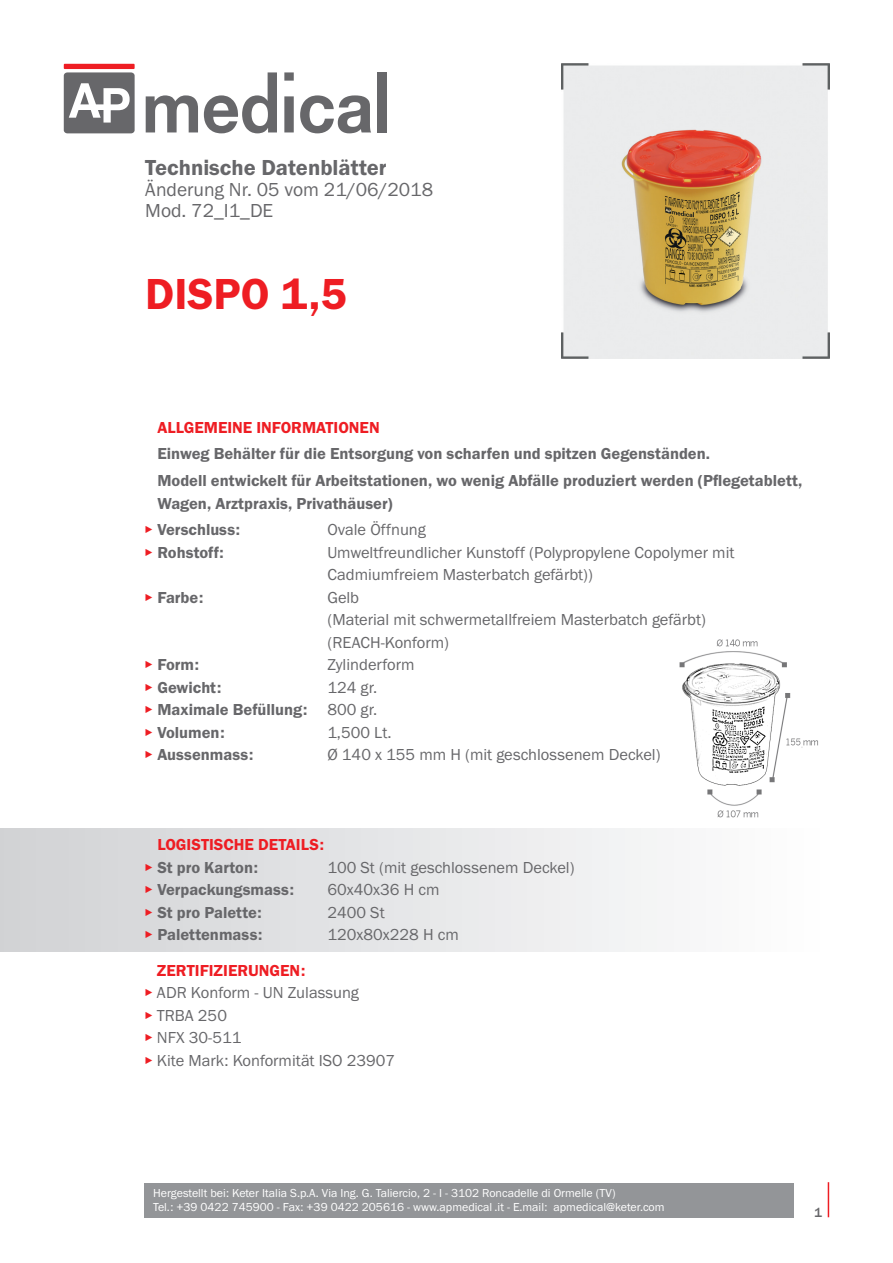
<style>
.page{position:relative;width:893px;height:1263px;background:#fff}
.page>*{position:absolute;margin:0;border:0;box-sizing:border-box;transform-origin:0 0}
.t1{font:45px "Franklin Gothic URW Dem";color:#ee1d23}
.t2{font:22.5px "Franklin Gothic URW Dem";color:#67676a}
.t3{font:19.5px "Franklin Gothic URW Boo";color:#67676a}
.t4{font:16.5px/22.5px "Franklin Gothic URW Boo";color:#67676a}
.t5{font:16.5px/22.5px "Franklin Gothic URW Dem";color:#67676a}
.t6{font:16.5px "Franklin Gothic URW Dem";color:#ee1d23}
.t7{font:500 13.5px "Franklin Gothic";color:#67676a}
.t8{font:12px "Franklin Gothic URW Boo";color:#fff}
.s1{font-family:"Franklin Gothic URW Boo";color:#ee1d23}
.s2{font-family:"Franklin Gothic URW Boo"}
.s3{color:#ee1d23}
</style>
<div class="page">
<hr style="left:828px;top:1182px;width:1px;height:35px;background:#ee1d23">
<div style="left:145px;top:1183px;width:649px;height:34px;background:#939598"></div>
<div style="left:0;top:828px;width:829px;height:124px;background:linear-gradient(to right,#d0d2d4,#fefefe)"></div>
<img style="left:561px;top:64px;width:268px;height:295px">
<img style="left:679px;top:639px;width:139px;height:179px">
<div style="left:64px;top:72px;width:71px;height:61px;background:#67676a;border-radius:3px"></div>
<svg style="left:146px;top:95px;width:52px;height:37px"></svg>
<svg style="left:204px;top:72px;width:73px;height:61px"></svg>
<svg style="left:284px;top:72px;width:10px;height:60px"></svg>
<svg style="left:300px;top:95px;width:71px;height:38px"></svg>
<div style="left:378px;top:72px;width:9px;height:60px;background:#67676a"></div>
<div style="left:64px;top:64px;width:71px;height:5px;background:#ee1d23"></div>
<svg style="left:69px;top:83px;width:61px;height:40px"></svg>
<p class="t2" style="left:145px;top:154px;width:243px">Technische Datenblätter</p>
<p class="t3" style="left:145px;top:177px;width:289px">Änderung Nr. 05 vom 21/06/2018</p>
<p class="t3" style="left:145px;top:198px;width:129px">Mod. 72_I1_DE</p>
<p class="t1" style="left:145px;top:266px;width:203px">DISPO 1,5</p>
<p class="t6" style="left:157px;top:417px;width:224px">ALLGEMEINE INFORMATIONEN</p>
<p class="t5" style="left:157px;top:442px;width:554px">Einweg Behälter für die Entsorgung von scharfen und spitzen Gegenständen.</p>
<p class="t5" style="left:157px;top:469px;width:647px">Modell entwickelt für Arbeitstationen, wo wenig Abfälle produziert werden (Pflegetablett,<br>Wagen, Arztpraxis, Privathäuser)</p>
<p class="t5" style="left:145px;top:518px;width:97px"><span class="s1">▸</span> Verschluss:</p>
<p class="t4" style="left:327px;top:518px;width:100px">Ovale Öffnung</p>
<p class="t5" style="left:145px;top:541px;width:81px"><span class="s1">▸</span> Rohstoff:</p>
<p class="t4" style="left:327px;top:541px;width:409px">Umweltfreundlicher Kunstoff (Polypropylene Copolymer mit<br>Cadmiumfreiem Masterbatch gefärbt))</p>
<p class="t5" style="left:145px;top:586px;width:60px"><span class="s1">▸</span> Farbe:</p>
<p class="t4" style="left:327px;top:586px;width:33px">Gelb</p>
<p class="t4" style="left:327px;top:608px;width:380px">(Material mit schwermetallfreiem Masterbatch gefärbt)</p>
<p class="t4" style="left:327px;top:631px;width:123px">(REACH-Konform)</p>
<p class="t5" style="left:145px;top:653px;width:56px"><span class="s1">▸</span> Form:</p>
<p class="t4" style="left:327px;top:653px;width:89px">Zylinderform</p>
<p class="t5" style="left:145px;top:676px;width:78px"><span class="s1">▸</span> Gewicht:</p>
<p class="t4" style="left:327px;top:676px;width:51px">124 gr.</p>
<p class="t5" style="left:145px;top:698px;width:234px"><span class="s1">▸</span> Maximale Befüllung: <span class="s2">800 gr.</span></p>
<p class="t5" style="left:145px;top:721px;width:82px"><span class="s1">▸</span> Volumen:</p>
<p class="t4" style="left:327px;top:721px;width:66px">1,500 Lt.</p>
<p class="t5" style="left:145px;top:743px;width:110px"><span class="s1">▸</span> Aussenmass:</p>
<p class="t4" style="left:327px;top:743px;width:335px">Ø 140 x 155 mm H (mit geschlossenem Deckel)</p>
<p class="t6" style="left:157px;top:835px;width:168px">LOGISTISCHE DETAILS:</p>
<p class="t5" style="left:145px;top:856px;width:115px"><span class="s1">▸</span> St pro Karton:</p>
<p class="t4" style="left:327px;top:856px;width:249px">100 St (mit geschlossenem Deckel)</p>
<p class="t5" style="left:145px;top:878px;width:151px"><span class="s1">▸</span> Verpackungsmass:</p>
<p class="t4" style="left:327px;top:878px;width:114px">60x40x36 H cm</p>
<p class="t5" style="left:145px;top:901px;width:119px"><span class="s1">▸</span> St pro Palette:</p>
<p class="t4" style="left:327px;top:901px;width:59px">2400 St</p>
<p class="t5" style="left:145px;top:923px;width:119px"><span class="s1">▸</span> Palettenmass:</p>
<p class="t4" style="left:327px;top:923px;width:133px">120x80x228 H cm</p>
<p class="t6" style="left:157px;top:960px;width:150px">ZERTIFIZIERUNGEN:</p>
<p class="t4" style="left:145px;top:981px;width:216px"><span class="s3">▸</span> ADR Konform - UN Zulassung</p>
<p class="t4" style="left:145px;top:1003px;width:84px"><span class="s3">▸</span> TRBA 250</p>
<p class="t4" style="left:145px;top:1026px;width:98px"><span class="s3">▸</span> NFX 30-511</p>
<p class="t4" style="left:145px;top:1048px;width:252px"><span class="s3">▸</span> Kite Mark: Konformität ISO 23907</p>
<p class="t8" style="left:153px;top:1186px;width:464px">Hergestellt bei: Keter Italia S.p.A. Via Ing. G. Taliercio, 2 - I - 3102 Roncadelle di Ormelle (TV)</p>
<p class="t8" style="left:153px;top:1199px;width:513px">Tel.: +39 0422 745900 - Fax: +39 0422 205616 - www.apmedical .it - E.mail: apmedical@keter.com</p>
<p class="t7" style="left:814px;top:1204px;width:9px">1</p>
</div>
